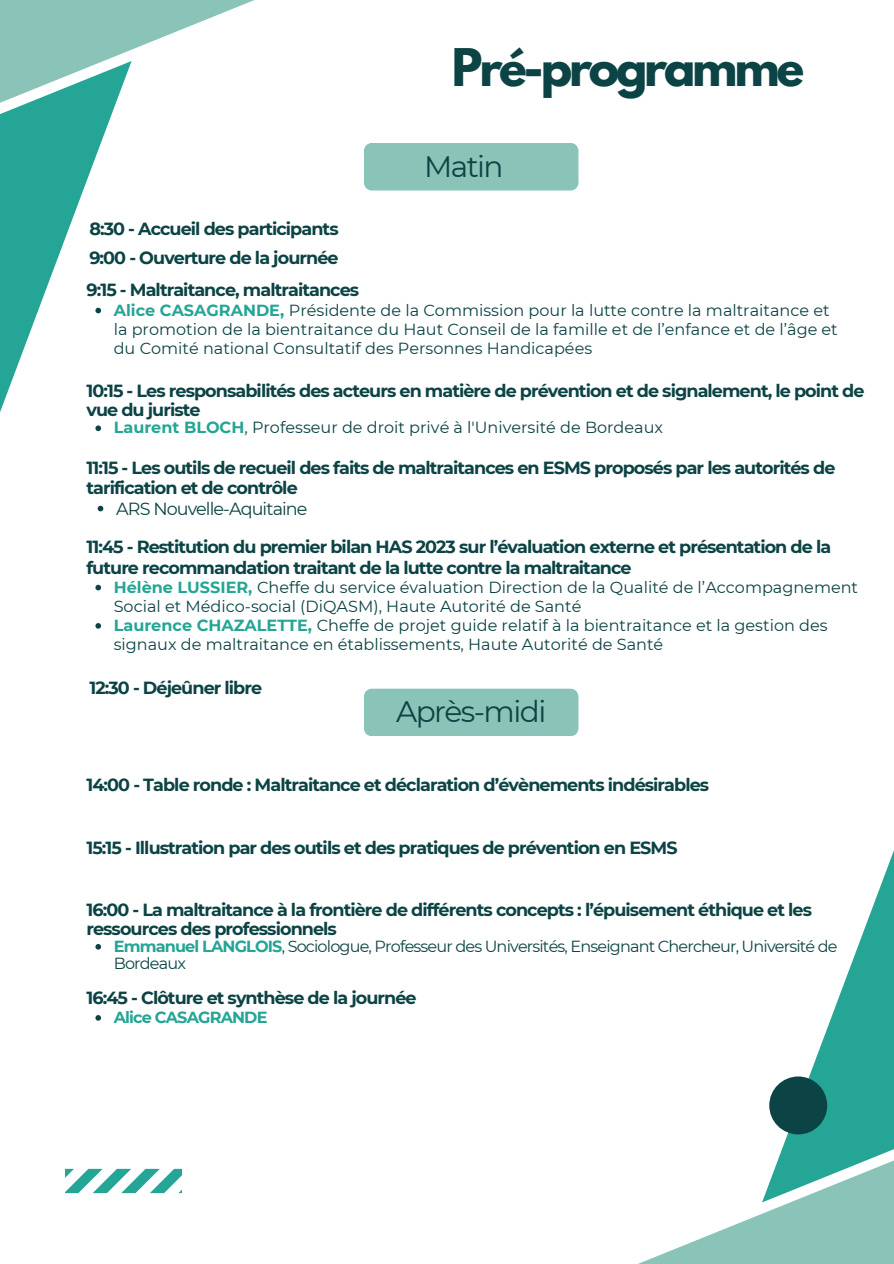
<style>
.page{position:relative;width:894px;height:1264px;background:#fff}
.page>*{position:absolute;margin:0;border:0;box-sizing:border-box;transform-origin:0 0}
.t1{font:700 45.9px "League Spartan";letter-spacing:-.07em;color:#0c4344}
.t2{font:29.55px "Montserrat";letter-spacing:-.05em;color:#0c4344}
.t3{font:700 17.55px/19.2px "Montserrat";letter-spacing:-.05em;color:#0c4344}
.t4{font:17.55px "Montserrat";letter-spacing:-.05em;color:#0c4344}
.t5{font:16.05px/19.2px "Montserrat";color:#0c4344}
.t6{font:16.05px/16.8px "Montserrat";letter-spacing:-.05em;color:#0c4344}
.t7{font:700 16.05px "Montserrat";letter-spacing:-.05em;color:#25a595}
.s1{font-weight:700;color:#25a595}
</style>
<div class="page">
<svg style="left:640px;top:1202px;width:253px;height:61px;fill:#8ac3b7"></svg>
<svg style="left:762px;top:853px;width:131px;height:349px"></svg>
<svg style="left:0;top:0;width:254px;height:63px;fill:#8ac3b7"></svg>
<svg style="left:0;top:61px;width:131px;height:568px"></svg>
<div style="left:364px;top:143px;width:214px;height:47px;background:#8ac3b7"></div>
<svg style="left:65px;top:1168px;width:117px;height:25px"></svg>
<div style="left:769px;top:1076px;width:58px;height:58px;background:#0c4344;border-radius:50%"></div>
<svg style="left:95px;top:308px;width:6px;height:5px"></svg>
<svg style="left:95px;top:425px;width:6px;height:6px"></svg>
<svg style="left:98px;top:506px;width:5px;height:5px"></svg>
<svg style="left:95px;top:585px;width:6px;height:5px"></svg>
<svg style="left:95px;top:623px;width:6px;height:5px"></svg>
<div style="left:364px;top:688px;width:214px;height:48px;background:#8ac3b7"></div>
<svg style="left:95px;top:944px;width:6px;height:5px"></svg>
<svg style="left:95px;top:1015px;width:6px;height:5px"></svg>
<p class="t1" style="left:451px;top:45px;width:354px">Pré-programme</p>
<h1 class="t3" style="left:89px;top:219px;width:251px">8:30 - Accueil des participants</h1>
<h2 class="t2" style="left:424px;top:148px;width:81px">Matin</h2>
<h3 class="t3" style="left:89px;top:248px;width:251px">9:00 - Ouverture de la journée</h3>
<h3 class="t3" style="left:86px;top:280px;width:274px">9:15 - Maltraitance, maltraitances</h3>
<h3 class="t5" style="left:114px;top:300px;width:725px"><span class="s1">Alice CASAGRANDE,</span> Présidente de la Commission pour la lutte contre la maltraitance et la promotion de la bientraitance du Haut Conseil de la famille et de l’enfance et de l’âge et du Comité national Consultatif des Personnes Handicapées</h3>
<p class="t3" style="left:86px;top:381px;width:779px">10:15 - Les responsabilités des acteurs en matière de prévention et de signalement, le point de vue du juriste</p>
<h3 class="t5" style="left:114px;top:418px;width:550px"><span class="s1">Laurent BLOCH</span>, Professeur de droit privé à l'Université de Bordeaux</h3>
<p class="t3" style="left:86px;top:458px;width:750px;line-height:20.2px">11:15 - Les outils de recueil des faits de maltraitances en ESMS proposés par les autorités de tarification et de contrôle</p>
<h3 class="t4" style="left:116px;top:498px;width:193px">ARS Nouvelle-Aquitaine</h3>
<p class="t3" style="left:86px;top:537px;width:746px;line-height:20.2px">11:45 - Restitution du premier bilan HAS 2023 sur l’évaluation externe et présentation de la future recommandation traitant de la lutte contre la maltraitance</p>
<h3 class="t5" style="left:114px;top:577px;width:745px"><span class="s1">Hélène LUSSIER,</span> Cheffe du service évaluation Direction de la Qualité de l’Accompagnement<br>Social et Médico-social (DiQASM), Haute Autorité de Santé</h3>
<p class="t5" style="left:114px;top:615px;width:715px"><span class="s1">Laurence CHAZALETTE,</span> Cheffe de projet guide relatif à la bientraitance et la gestion des signaux de maltraitance en établissements, Haute Autorité de Santé</p>
<p class="t3" style="left:89px;top:677px;width:174px">12:30 - Déjeûner libre</p>
<p class="t2" style="left:396px;top:693px;width:152px">Après-midi</p>
<p class="t3" style="left:86px;top:775px;width:624px">14:00 - Table ronde : Maltraitance et déclaration d’évènements indésirables</p>
<h3 class="t3" style="left:86px;top:838px;width:592px">15:15 - Illustration par des outils et des pratiques de prévention en ESMS</h3>
<h2 class="t3" style="left:86px;top:900px;width:727px">16:00 - La maltraitance à la frontière de différents concepts : l’épuisement éthique et les ressources des professionnels</h2>
<h3 class="t6" style="left:114px;top:937px;width:725px"><span class="s1">Emmanuel LANGLOIS</span>, Sociologue, Professeur des Universités, Enseignant Chercheur, Université de<br>Bordeaux</h3>
<h3 class="t3" style="left:86px;top:987px;width:332px">16:45 - Clôture et synthèse de la journée</h3>
<p class="t7" style="left:114px;top:1007px;width:155px">Alice CASAGRANDE</p>
</div>
